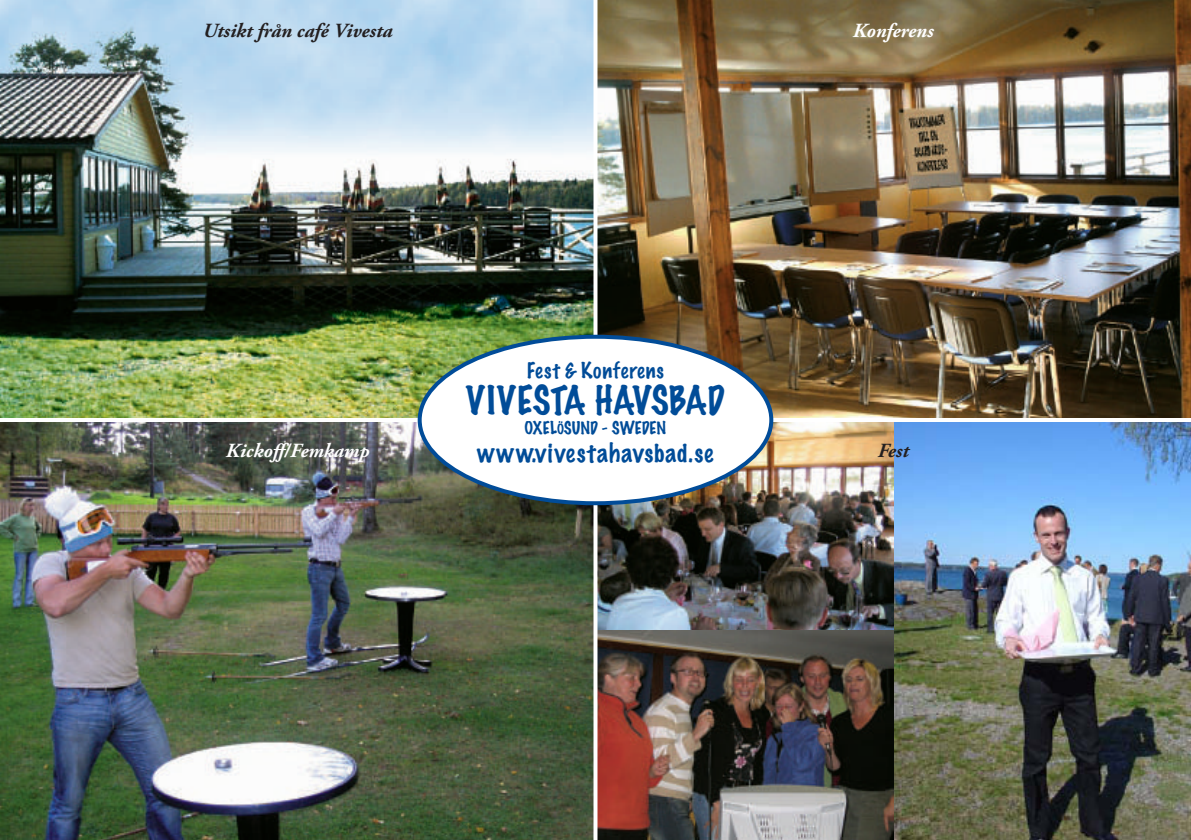
<style>
.page{position:relative;width:1191px;height:840px;background:#fff}
.page>*{position:absolute;margin:0;border:0;box-sizing:border-box;transform-origin:0 0}
.t1{font:100 36px "Marker Felt";color:#014c98}
.t2{font:100 24px "Marker Felt";letter-spacing:.05em;color:#014c98}
.t3{font:italic 700 20px "Adobe Garamond Pro";color:#231f20}
.t4{font:italic 700 20px "Adobe Garamond Pro";color:#fff}
.t5{font:100 20px "Marker Felt";letter-spacing:.04em;color:#014c98}
.t6{font:100 16px "Marker Felt";color:#014c98}
</style>
<div class="page">
<img style="left:893px;top:422px;width:298px;height:417px">
<img style="left:0;top:0;width:1191px;height:418px">
<img style="left:0;top:422px;width:893px;height:417px">
<svg style="left:593px;top:0;width:4px;height:839px"></svg>
<div style="left:420px;top:336px;width:351px;height:167px;background:#fff;border-radius:50%"></div>
<p class="t3" style="left:203px;top:19px;width:191px">Utsikt från café Vivesta</p>
<p class="t4" style="left:853px;top:19px;width:82px">Konferens</p>
<p class="t5" style="left:526px;top:360px;width:139px">Fest &amp; Konferens</p>
<h1 class="t1" style="left:466px;top:382px;width:260px">VIVESTA HAVSBAD</h1>
<p class="t6" style="left:524px;top:419px;width:143px">OXELÖSUND - SWEDEN</p>
<p class="t2" style="left:477px;top:441px;width:237px">www.vivestahavsbad.se</p>
<p class="t4" style="left:226px;top:439px;width:145px">Kickoff/Femkamp</p>
<p class="t3" style="left:877px;top:439px;width:33px">Fest</p>
</div>
